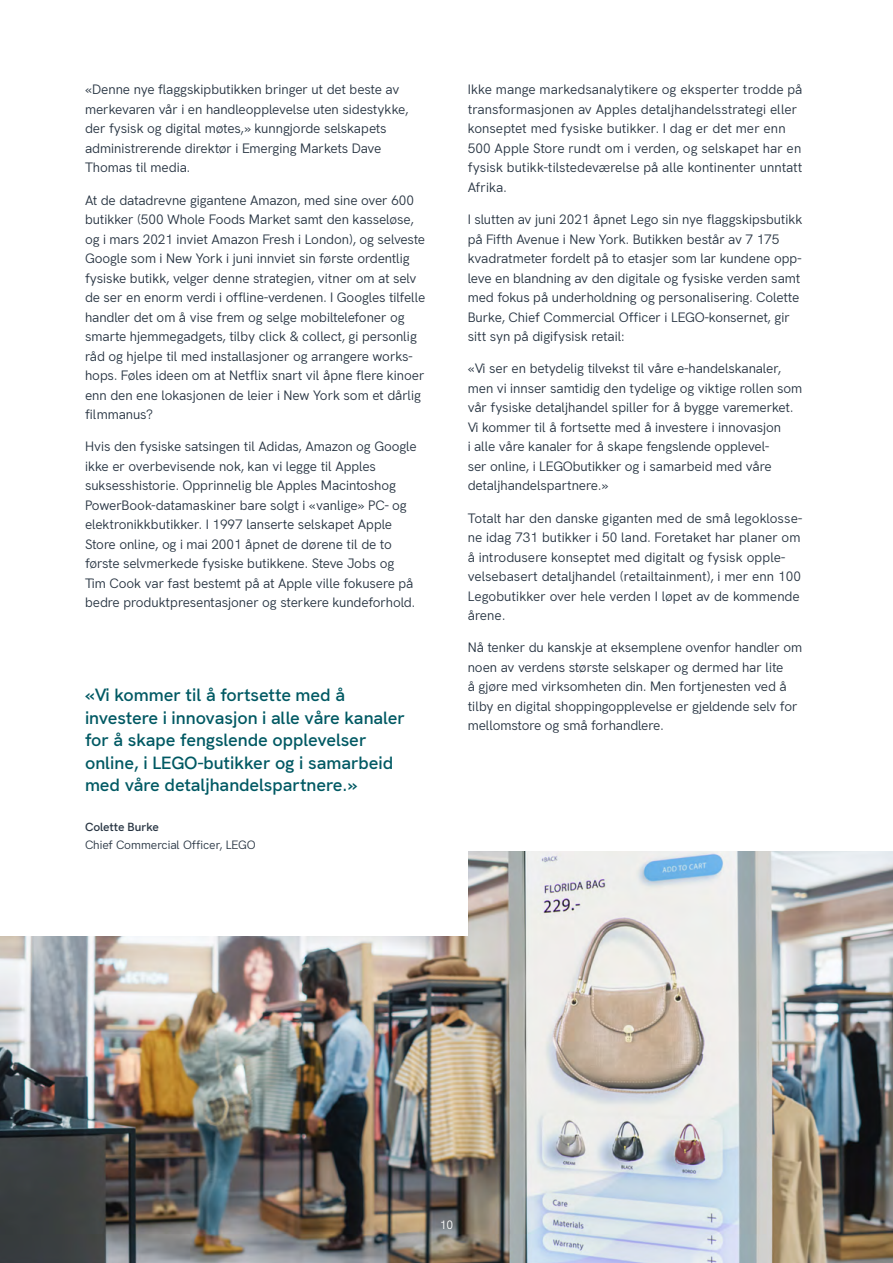
<style>
.page{position:relative;width:893px;height:1263px;background:#fff}
.page>*{position:absolute;margin:0;border:0;box-sizing:border-box;transform-origin:0 0}
.t1{font:600 18px/22.5px "Hanken Grotesk";letter-spacing:-.005em;color:#005963}
.t2{font:13.5px/19.5px "Hanken Grotesk";letter-spacing:-.005em;color:#273442}
.t3{font:12px "Hanken Grotesk";color:#273442}
.t4{font:600 12px "Hanken Grotesk";letter-spacing:-.01em;color:#273442}
.t5{font:12px "Hanken Grotesk";color:#fff}
</style>
<div class="page">
<img style="left:0;top:851px;width:893px;height:412px">
<div style="left:0;top:808px;width:468px;height:127px;background:#fff"></div>
<p class="t2" style="left:85px;top:79px;width:325px">«Denne nye flaggskipbutikken bringer ut det beste av merkevaren vår i en handleopplevelse uten sidestykke, der fysisk og digital møtes,» kunngjorde selskapets administrerende direktør i Emerging Markets Dave Thomas til media.</p>
<p class="t2" style="left:85px;top:189px;width:342px">At de datadrevne gigantene Amazon, med sine over 600 butikker (500 Whole Foods Market samt den kasseløse, og i mars 2021 inviet Amazon Fresh i London), og selveste Google som i New York i juni innviet sin første ordentlig fysiske butikk, velger denne strategien, vitner om at selv de ser en enorm verdi i offline-verdenen. I Googles tilfelle handler det om å vise frem og selge mobiltelefoner og smarte hjemmegadgets, tilby click &amp; collect, gi personlig råd og hjelpe til med installasjoner og arrangere works&shy;hops. Føles ideen om at Netflix snart vil åpne flere kinoer enn den ene lokasjonen de leier i New York som et dårlig filmmanus?</p>
<p class="t2" style="left:85px;top:436px;width:333px">Hvis den fysiske satsingen til Adidas, Amazon og Google ikke er overbevisende nok, kan vi legge til Apples suksesshistorie. Opprinnelig ble Apples Macintoshog PowerBook-datamaskiner bare solgt i «vanlige» PC- og elektronikkbutikker. I 1997 lanserte selskapet Apple Store online, og i mai 2001 åpnet de dørene til de to første selvmerkede fysiske butikkene. Steve Jobs og Tim Cook var fast bestemt på at Apple ville fokusere på bedre produktpresentasjoner og sterkere kundeforhold.</p>
<h1 class="t1" style="left:85px;top:682px;width:321px">«Vi kommer til å fortsette med å investere i innovasjon i alle våre kanaler for å skape fengslende opplevelser online, i LEGO-butikker og i samarbeid med våre detaljhandelspartnere.»</h1>
<p class="t4" style="left:85px;top:818px;width:75px">Colette Burke</p>
<p class="t3" style="left:85px;top:836px;width:172px">Chief Commercial Officer, LEGO</p>
<p class="t2" style="left:468px;top:79px;width:336px">Ikke mange markedsanalytikere og eksperter trodde på transformasjonen av Apples detaljhandelsstrategi eller konseptet med fysiske butikker. I dag er det mer enn 500 Apple Store rundt om i verden, og selskapet har en fysisk butikk-tilstedeværelse på alle kontinenter unntatt Afrika.</p>
<p class="t2" style="left:468px;top:208px;width:336px">I slutten av juni 2021 åpnet Lego sin nye flaggskipsbutikk på Fifth Avenue i New York. Butikken består av 7 175 kvadratmeter fordelt på to etasjer som lar kundene opp&shy;leve en blandning av den digitale og fysiske verden samt med fokus på underholdning og personalisering. Colette Burke, Chief Commercial Officer i LEGO-konsernet, gir sitt syn på digifysisk retail:</p>
<p class="t2" style="left:468px;top:358px;width:336px">«Vi ser en betydelig tilvekst til våre e-handelskanaler, men vi innser samtidig den tydelige og viktige rollen som vår fysiske detaljhandel spiller for å bygge varemerket.<br>Vi kommer til å fortsette med å investere i innovasjon<br>i alle våre kanaler for å skape fengslende opplevel-<br>ser online, i LEGObutikker og i samarbeid med våre detaljhandelspartnere.»</p>
<p class="t2" style="left:468px;top:507px;width:336px">Totalt har den danske giganten med de små legoklosse&shy;ne idag 731 butikker i 50 land. Foretaket har planer om å introdusere konseptet med digitalt og fysisk opple&shy;velsebasert detaljhandel (retailtainment), i mer enn 100<br>Legobutikker over hele verden I løpet av de kommende årene.</p>
<p class="t2" style="left:468px;top:637px;width:336px">Nå tenker du kanskje at eksemplene ovenfor handler om noen av verdens største selskaper og dermed har lite<br>å gjøre med virksomheten din. Men fortjenesten ved å tilby en digital shoppingopplevelse er gjeldende selv for mellomstore og små forhandlere.</p>
<p class="t5" style="left:440px;top:1215px;width:15px">10</p>
</div>
